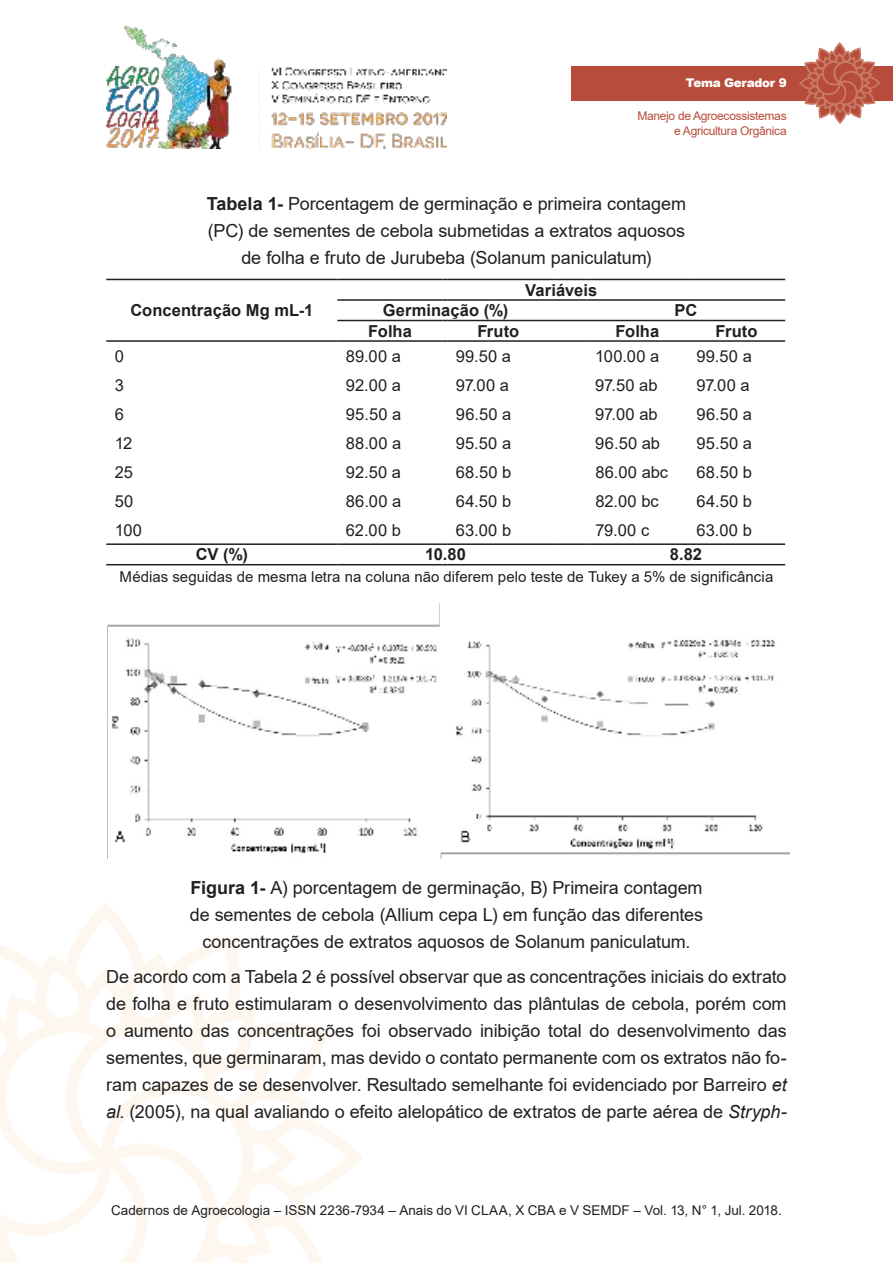
<style>
.page{position:relative;width:893px;height:1263px;background:#fff}
.page>*{position:absolute;margin:0;border:0;box-sizing:border-box;transform-origin:0 0}
.t1{font:18px/27px "Arial";letter-spacing:-.005em;color:#221f1f;text-align:center}
.t2{font:16.5px "Arial";letter-spacing:.01em;color:#221f1f}
.t3{font:700 16.5px "Arial";letter-spacing:.005em;color:#221f1f}
.t4{font:15px "Arial";color:#221f1f}
.t5{font:13.5px "Arial";color:#221f1f}
.t6{font:12px/14.4px "Arial";letter-spacing:-.025em;color:#b84c3b;text-align:right}
.t7{font:900 12px "Arial";letter-spacing:-.025em;color:#fff}
.s1{font-weight:700}
.s2{font-style:italic}
</style>
<div class="page">
<img style="left:106px;top:25px;width:340px;height:124px">
<svg style="left:0;top:910px;width:363px;height:353px"></svg>
<div style="left:571px;top:66px;width:322px;height:34px;background:#b84c3b"></div>
<svg style="left:798px;top:43px;width:83px;height:81px"></svg>
<hr style="left:337px;top:299px;width:106px;height:2px;background:#221f1f">
<hr style="left:447px;top:299px;width:107px;height:2px;background:#221f1f">
<hr style="left:554px;top:299px;width:33px;height:2px;background:#221f1f">
<hr style="left:587px;top:299px;width:101px;height:2px;background:#221f1f">
<hr style="left:688px;top:299px;width:97px;height:2px;background:#221f1f">
<hr style="left:337px;top:320px;width:106px;height:1px;background:#221f1f">
<hr style="left:447px;top:320px;width:107px;height:1px;background:#221f1f">
<hr style="left:554px;top:320px;width:33px;height:1px;background:#221f1f">
<hr style="left:587px;top:320px;width:101px;height:1px;background:#221f1f">
<hr style="left:688px;top:320px;width:97px;height:1px;background:#221f1f">
<hr style="left:106px;top:279px;width:231px;height:1px;background:#221f1f">
<hr style="left:337px;top:279px;width:106px;height:1px;background:#221f1f">
<hr style="left:447px;top:279px;width:107px;height:1px;background:#221f1f">
<hr style="left:554px;top:279px;width:33px;height:1px;background:#221f1f">
<hr style="left:587px;top:279px;width:101px;height:1px;background:#221f1f">
<hr style="left:688px;top:279px;width:97px;height:1px;background:#221f1f">
<hr style="left:106px;top:340px;width:231px;height:2px;background:#221f1f">
<hr style="left:337px;top:340px;width:106px;height:2px;background:#221f1f">
<hr style="left:447px;top:340px;width:107px;height:2px;background:#221f1f">
<hr style="left:554px;top:340px;width:33px;height:2px;background:#221f1f">
<hr style="left:587px;top:340px;width:101px;height:2px;background:#221f1f">
<hr style="left:688px;top:340px;width:97px;height:2px;background:#221f1f">
<hr style="left:106px;top:543px;width:231px;height:2px;background:#221f1f">
<hr style="left:337px;top:543px;width:106px;height:2px;background:#221f1f">
<hr style="left:447px;top:543px;width:107px;height:2px;background:#221f1f">
<hr style="left:554px;top:543px;width:33px;height:2px;background:#221f1f">
<hr style="left:587px;top:543px;width:101px;height:2px;background:#221f1f">
<hr style="left:688px;top:543px;width:97px;height:2px;background:#221f1f">
<hr style="left:106px;top:564px;width:231px;height:1px;background:#221f1f">
<hr style="left:337px;top:564px;width:106px;height:1px;background:#221f1f">
<hr style="left:447px;top:564px;width:107px;height:1px;background:#221f1f">
<hr style="left:554px;top:564px;width:33px;height:1px;background:#221f1f">
<hr style="left:587px;top:564px;width:101px;height:1px;background:#221f1f">
<hr style="left:688px;top:564px;width:97px;height:1px;background:#221f1f">
<img style="left:107px;top:603px;width:683px;height:255px">
<p class="t7" style="left:686px;top:76px;width:102px">Tema Gerador 9</p>
<p class="t6" style="left:637px;top:110px;width:151px">Manejo de Agroecossistemas e Agricultura Orgânica</p>
<p class="t1" style="left:207px;top:192px;width:481px"><span class="s1">Tabela 1-</span> Porcentagem de germinação e primeira contagem (PC) de sementes de cebola submetidas a extratos aquosos de folha e fruto de Jurubeba (Solanum paniculatum)</p>
<p class="t3" style="left:130px;top:304px;width:184px">Concentração Mg mL-1</p>
<p class="t3" style="left:525px;top:284px;width:74px">Variáveis</p>
<p class="t3" style="left:383px;top:304px;width:127px">Germinação (%)</p>
<p class="t3" style="left:675px;top:304px;width:24px">PC</p>
<p class="t3" style="left:368px;top:325px;width:45px">Folha</p>
<p class="t3" style="left:477px;top:325px;width:43px">Fruto</p>
<p class="t3" style="left:615px;top:325px;width:45px">Folha</p>
<p class="t3" style="left:716px;top:325px;width:43px">Fruto</p>
<p class="t2" style="left:115px;top:349px;width:11px">0</p>
<p class="t2" style="left:346px;top:349px;width:57px">89.00 a</p>
<p class="t2" style="left:456px;top:349px;width:57px">99.50 a</p>
<p class="t2" style="left:595px;top:349px;width:66px">100.00 a</p>
<p class="t2" style="left:696px;top:349px;width:57px">99.50 a</p>
<p class="t2" style="left:115px;top:378px;width:11px">3</p>
<p class="t2" style="left:346px;top:378px;width:57px">92.00 a</p>
<p class="t2" style="left:456px;top:378px;width:55px">97.00 a</p>
<p class="t2" style="left:595px;top:378px;width:64px">97.50 ab</p>
<p class="t2" style="left:696px;top:378px;width:55px">97.00 a</p>
<p class="t2" style="left:115px;top:408px;width:11px">6</p>
<p class="t2" style="left:346px;top:408px;width:57px">95.50 a</p>
<p class="t2" style="left:456px;top:408px;width:57px">96.50 a</p>
<p class="t2" style="left:595px;top:408px;width:64px">97.00 ab</p>
<p class="t2" style="left:696px;top:408px;width:57px">96.50 a</p>
<p class="t2" style="left:115px;top:437px;width:19px">12</p>
<p class="t2" style="left:346px;top:437px;width:57px">88.00 a</p>
<p class="t2" style="left:456px;top:437px;width:57px">95.50 a</p>
<p class="t2" style="left:595px;top:437px;width:66px">96.50 ab</p>
<p class="t2" style="left:696px;top:437px;width:57px">95.50 a</p>
<p class="t2" style="left:115px;top:466px;width:20px">25</p>
<p class="t2" style="left:346px;top:466px;width:57px">92.50 a</p>
<p class="t2" style="left:456px;top:466px;width:57px">68.50 b</p>
<p class="t2" style="left:595px;top:466px;width:74px">86.00 abc</p>
<p class="t2" style="left:696px;top:466px;width:57px">68.50 b</p>
<p class="t2" style="left:115px;top:495px;width:20px">50</p>
<p class="t2" style="left:346px;top:495px;width:57px">86.00 a</p>
<p class="t2" style="left:456px;top:495px;width:57px">64.50 b</p>
<p class="t2" style="left:595px;top:495px;width:65px">82.00 bc</p>
<p class="t2" style="left:696px;top:495px;width:57px">64.50 b</p>
<p class="t2" style="left:115px;top:524px;width:29px">100</p>
<p class="t2" style="left:346px;top:524px;width:57px">62.00 b</p>
<p class="t2" style="left:456px;top:524px;width:57px">63.00 b</p>
<p class="t2" style="left:595px;top:524px;width:55px">79.00 c</p>
<p class="t2" style="left:696px;top:524px;width:57px">63.00 b</p>
<p class="t3" style="left:196px;top:548px;width:53px">CV (%)</p>
<p class="t3" style="left:425px;top:548px;width:42px">10.80</p>
<p class="t3" style="left:670px;top:548px;width:34px">8.82</p>
<p class="t4" style="left:120px;top:571px;width:655px">Médias seguidas de mesma letra na coluna não diferem pelo teste de Tukey a 5% de significância</p>
<p class="t1" style="left:190px;top:876px;width:515px"><span class="s1">Figura 1-</span> A) porcentagem de germinação, B) Primeira contagem de sementes de cebola (Allium cepa L) em função das diferentes concentrações de extratos aquosos de Solanum paniculatum.</p>
<p class="t1" style="left:106px;top:965px;width:682px;text-align:justify">De acordo com a Tabela 2 é possível observar que as concentrações iniciais do extrato de folha e fruto estimularam o desenvolvimento das plântulas de cebola, porém com o aumento das concentrações foi observado inibição total do desenvolvimento das sementes, que germinaram, mas devido o contato permanente com os extratos não fo&shy;ram capazes de se desenvolver. Resultado semelhante foi evidenciado por Barreiro <span class="s2">et al</span>. (2005), na qual avaliando o efeito alelopático de extratos de parte aérea de <span class="s2">Stryph-</span></p>
<p class="t5" style="left:111px;top:1205px;width:672px">Cadernos de Agroecologia – ISSN 2236-7934 – Anais do VI CLAA, X CBA e V SEMDF – Vol. 13, N° 1, Jul. 2018.</p>
</div>
